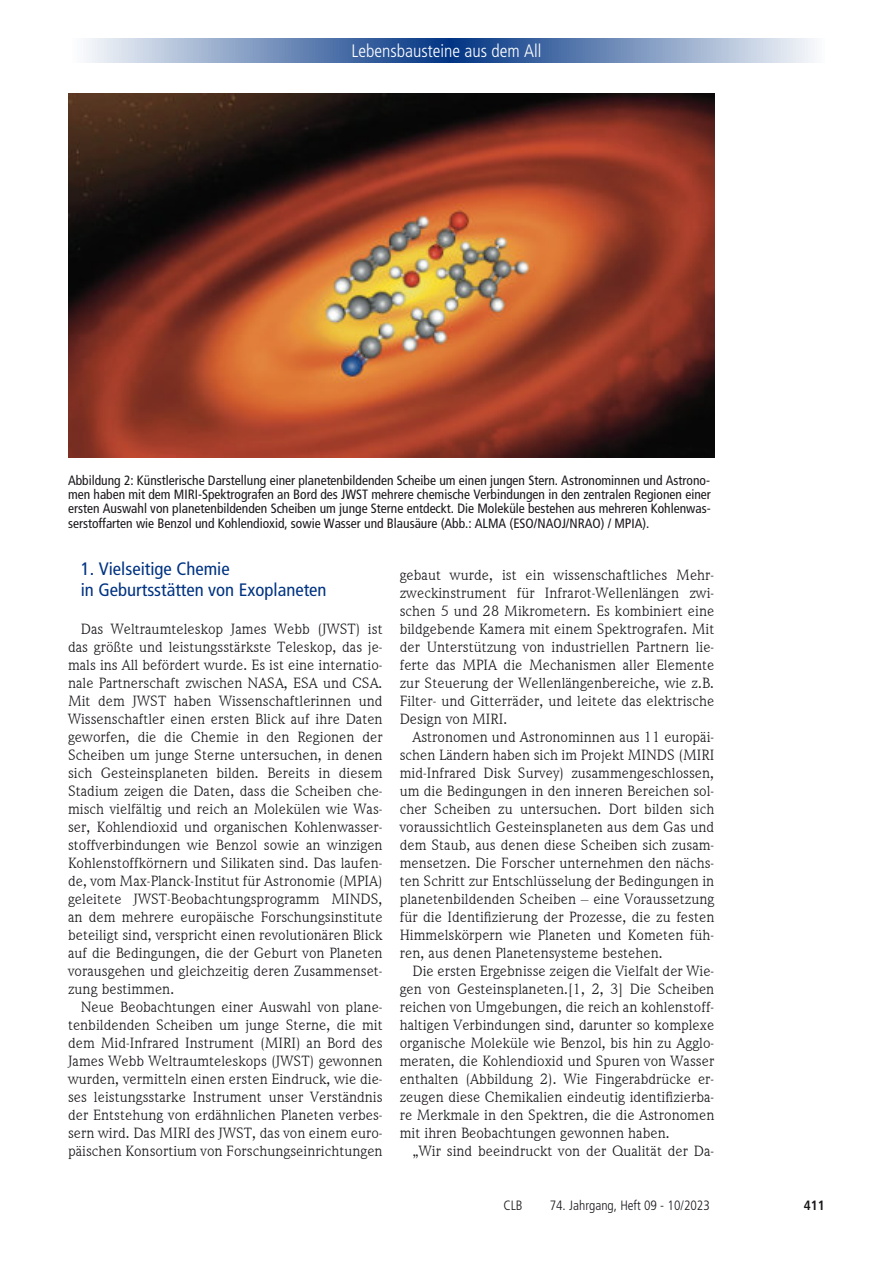
<style>
.page{position:relative;width:893px;height:1263px;background:#fff}
.page>*{position:absolute;margin:0;border:0;box-sizing:border-box;transform-origin:0 0}
.t1{font:condensed 18px/21px "Frutiger";color:#003382;scale:1.04 1}
.t2{font:300 condensed 18px "Frutiger";color:#fff}
.t3{font:15px/18px "Weidemann IT Cby BT";color:#1a171b;text-align:justify;scale:1.04 1}
.t4{font:condensed 13.5px/14.1px "Frutiger";color:#1a171b;text-align:justify}
.t5{font:300 condensed 13.5px "Frutiger";color:#1a171b}
.t6{font:700 condensed 13.5px "Frutiger";color:#1a171b}
</style>
<div class="page">
<svg style="left:86px;top:39px;width:728px;height:24px;background:#7a94be"></svg>
<img style="left:68px;top:94px;width:646px;height:363px">
<p class="t2" style="left:351px;top:43px;width:192px">Lebensbausteine aus dem All</p>
<p class="t4" style="left:68px;top:474px;width:644px">Abbildung 2: Künstlerische Darstellung einer planetenbildenden Scheibe um einen jungen Stern. Astronominnen und Astrono&shy;men haben mit dem MIRI-Spektrografen an Bord des JWST mehrere chemische Verbindungen in den zentralen Regionen einer ersten Auswahl von planetenbildenden Scheiben um junge Sterne entdeckt. Die Moleküle bestehen aus mehreren Kohlenwas&shy;serstoffarten wie Benzol und Kohlendioxid, sowie Wasser und Blausäure (Abb.: ALMA (ESO/NAOJ/NRAO) / MPIA).</p>
<p class="t1" style="left:81px;top:560px;width:238px">1. Vielseitige Chemie<br>in Geburtsstätten von Exoplaneten</p>
<p class="t3" style="left:68px;top:619px;width:304px;text-indent:13px">Das Weltraumteleskop James Webb (JWST) ist das größte und leistungsstärkste Teleskop, das je&shy;mals ins All befördert wurde. Es ist eine internatio&shy;nale Partnerschaft zwischen NASA, ESA und CSA.<br>Mit dem JWST haben Wissenschaftlerinnen und Wissenschaftler einen ersten Blick auf ihre Daten geworfen, die die Chemie in den Regionen der Scheiben um junge Sterne untersuchen, in denen sich Gesteinsplaneten bilden. Bereits in diesem Stadium zeigen die Daten, dass die Scheiben che&shy;misch vielfältig und reich an Molekülen wie Was&shy;ser, Kohlendioxid und organischen Kohlenwasser&shy;stoffverbindungen wie Benzol sowie an winzigen Kohlenstoffkörnern und Silikaten sind. Das laufen&shy;de, vom Max-Planck-Institut für Astronomie (MPIA) geleitete JWST-Beobachtungsprogramm MINDS, an dem mehrere europäische Forschungsinstitute beteiligt sind, verspricht einen revolutionären Blick auf die Bedingungen, die der Geburt von Planeten vorausgehen und gleichzeitig deren Zusammenset&shy;zung bestimmen.</p>
<p class="t3" style="left:68px;top:997px;width:304px;text-indent:13px">Neue Beobachtungen einer Auswahl von plane&shy;tenbildenden Scheiben um junge Sterne, die mit dem Mid-Infrared Instrument (MIRI) an Bord des James Webb Weltraumteleskops (JWST) gewonnen wurden, vermitteln einen ersten Eindruck, wie die&shy;ses leistungsstarke Instrument unser Verständnis der Entstehung von erdähnlichen Planeten verbes&shy;sern wird. Das MIRI des JWST, das von einem euro&shy;päischen Konsortium von Forschungseinrichtungen</p>
<p class="t3" style="left:400px;top:565px;width:304px">gebaut wurde, ist ein wissenschaftliches Mehr&shy;zweckinstrument für Infrarot-Wellenlängen zwi&shy;schen 5 und 28 Mikrometern. Es kombiniert eine bildgebende Kamera mit einem Spektrografen. Mit der Unterstützung von industriellen Partnern lie&shy;ferte das MPIA die Mechanismen aller Elemente zur Steuerung der Wellenlängenbereiche, wie z.B.<br>Filter- und Gitterräder, und leitete das elektrische Design von MIRI.</p>
<p class="t3" style="left:400px;top:727px;width:304px;text-indent:13px">Astronomen und Astronominnen aus 11 europäi&shy;schen Ländern haben sich im Projekt MINDS (MIRI mid-Infrared Disk Survey) zusammengeschlossen, um die Bedingungen in den inneren Bereichen sol&shy;cher Scheiben zu untersuchen. Dort bilden sich voraussichtlich Gesteinsplaneten aus dem Gas und dem Staub, aus denen diese Scheiben sich zusam&shy;mensetzen. Die Forscher unternehmen den nächs&shy;ten Schritt zur Entschlüsselung der Bedingungen in planetenbildenden Scheiben – eine Voraussetzung für die Identifizierung der Prozesse, die zu festen Himmelskörpern wie Planeten und Kometen füh&shy;ren, aus denen Planetensysteme bestehen.</p>
<p class="t3" style="left:400px;top:961px;width:304px;text-indent:13px">Die ersten Ergebnisse zeigen die Vielfalt der Wie&shy;gen von Gesteinsplaneten.[1, 2, 3] Die Scheiben reichen von Umgebungen, die reich an kohlenstoff&shy;haltigen Verbindungen sind, darunter so komplexe organische Moleküle wie Benzol, bis hin zu Agglo&shy;meraten, die Kohlendioxid und Spuren von Wasser enthalten (Abbildung 2). Wie Fingerabdrücke er&shy;zeugen diese Chemikalien eindeutig identifizierba&shy;re Merkmale in den Spektren, die die Astronomen mit ihren Beobachtungen gewonnen haben.</p>
<p class="t3" style="left:412px;top:1141px;width:292px">„Wir sind beeindruckt von der Qualität der Da-</p>
<p class="t5" style="left:503px;top:1199px;width:21px">CLB</p>
<p class="t5" style="left:550px;top:1199px;width:162px">74. Jahrgang, Heft 09 - 10/2023</p>
<p class="t6" style="left:804px;top:1199px;width:23px">411</p>
</div>
